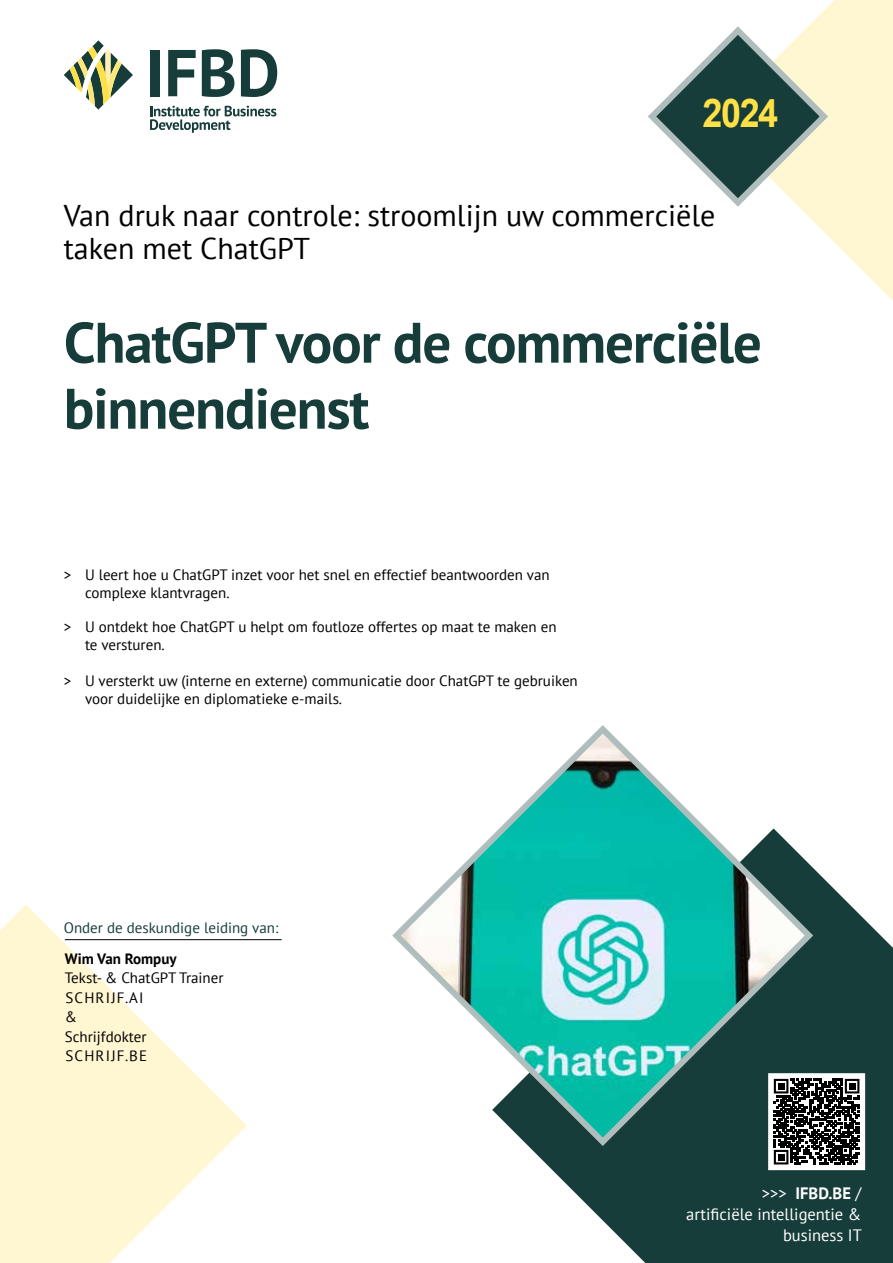
<style>
.page{position:relative;width:893px;height:1263px;background:#fff}
.page>*{position:absolute;margin:0;border:0;box-sizing:border-box;transform-origin:0 0}
.t1{font:700 57px/66px "PT Sans";letter-spacing:-.02em;color:#173d3a}
.t2{font:700 39.6px "Arial";color:#ffe147;scale:.91 1}
.t3{font:30px/33px "PT Sans";color:#000}
.t4{font:16.5px/21px "PT Sans";color:#fff;text-align:right}
.t5{font:15px/19.5px "PT Sans";color:#000}
.t6{font:15px "PT Sans";color:#173d3a}
.t7{font:700 15px "PT Sans";color:#000}
.s1{font-weight:700}
</style>
<div class="page">
<svg style="left:803px;top:0;width:90px;height:301px;fill:#fff6d2"></svg>
<svg style="left:0;top:904px;width:247px;height:359px;fill:#fff6d2"></svg>
<svg style="left:648px;top:22px;width:184px;height:189px"></svg>
<svg style="left:532px;top:872px;width:361px;height:391px;fill:#173d3a"></svg>
<svg style="left:64px;top:40px;width:69px;height:70px"></svg>
<div style="left:150px;top:50px;width:9px;height:46px;background:#173d3a"></div>
<svg style="left:168px;top:50px;width:28px;height:46px"></svg>
<svg style="left:202px;top:49px;width:32px;height:48px"></svg>
<svg style="left:241px;top:49px;width:36px;height:48px"></svg>
<svg style="left:150px;top:106px;width:126px;height:27px"></svg>
<svg style="left:392px;top:725px;width:425px;height:425px"></svg>
<hr style="left:65px;top:939px;width:217px;height:1px;background:#000">
<div style="left:770px;top:1075px;width:94px;height:94px;background:linear-gradient(to right,#fff,#fff)"></div>
<svg style="left:774px;top:1079px;width:85px;height:85px"></svg>
<div style="left:768px;top:1073px;width:97px;height:97px;border:3px solid #fff"></div>
<h2 class="t2" style="left:702px;top:87px;width:85px">2024</h2>
<h3 class="t3" style="left:64px;top:198px;width:653px">Van druk naar controle: stroomlijn uw commerciële taken met ChatGPT</h3>
<h1 class="t1" style="left:64px;top:308px;width:699px">ChatGPT voor de commerciële binnendienst</h1>
<p class="t5" style="left:85px;top:565px;width:466px;line-height:18px;text-indent:-21px">&gt; U leert hoe u ChatGPT inzet voor het snel en effectief beantwoorden van complexe klantvragen.</p>
<p class="t5" style="left:85px;top:617px;width:473px;line-height:18px;text-indent:-21px">&gt; U ontdekt hoe ChatGPT u helpt om foutloze offertes op maat te maken en te versturen.</p>
<p class="t5" style="left:85px;top:671px;width:494px;line-height:18px;text-indent:-21px">&gt; U versterkt uw (interne en externe) communicatie door ChatGPT te gebruiken voor duidelijke en diplomatieke e-mails.</p>
<p class="t6" style="left:64px;top:918px;width:216px">Onder de deskundige leiding van:</p>
<p class="t7" style="left:65px;top:948px;width:113px">Wim Van Rompuy</p>
<p class="t5" style="left:65px;top:968px;width:160px">Tekst- &amp; ChatGPT Trainer<br>SCHRIJF.AI<br>&amp;<br>Schrijfdokter<br>SCHRIJF.BE</p>
<p class="t4" style="left:686px;top:1182px;width:177px">&gt;&gt;&gt; <span class="s1">IFBD.BE</span> /<br>artificiële intelligentie &amp; business IT</p>
</div>
